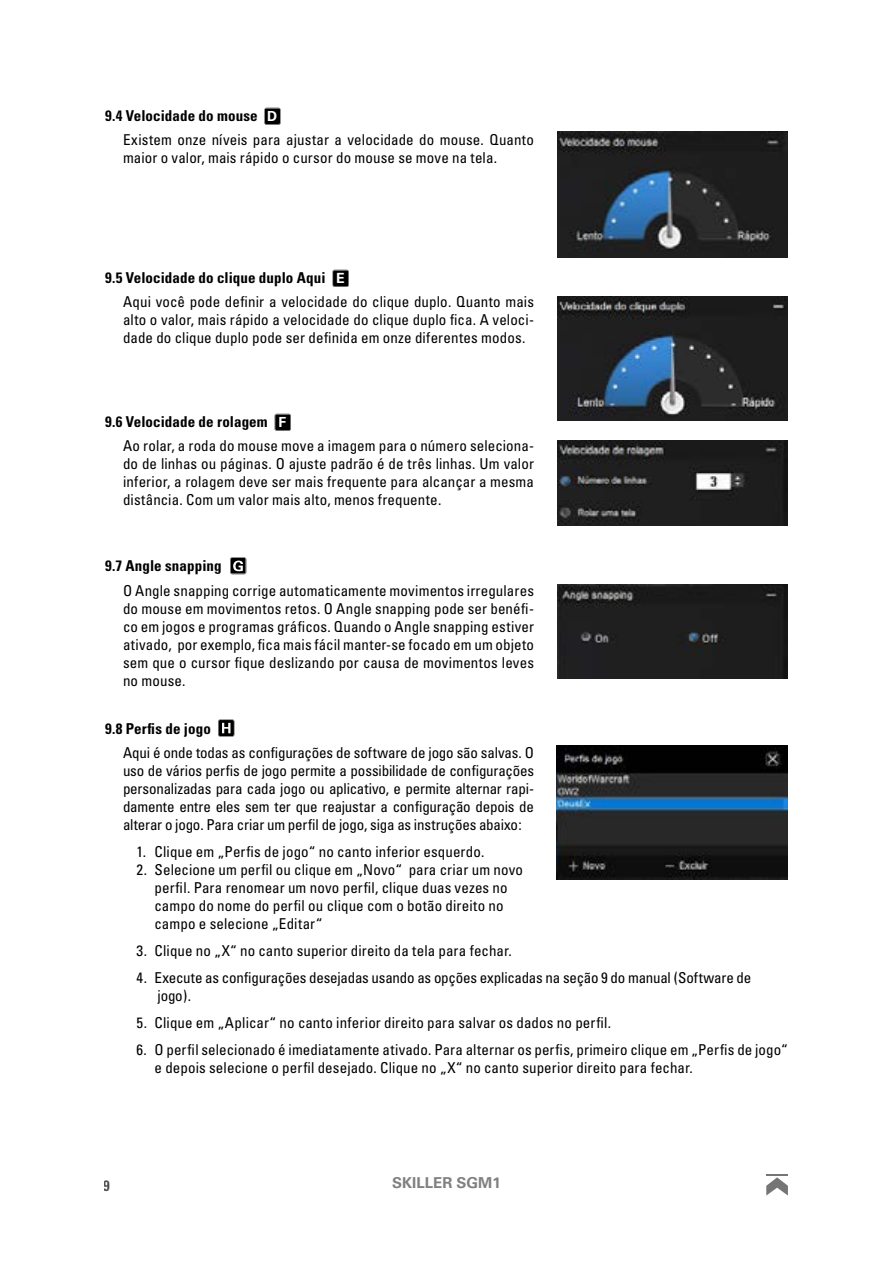
<style>
.page{position:relative;width:893px;height:1263px;background:#fff}
.page>*{position:absolute;margin:0;border:0;box-sizing:border-box;transform-origin:0 0}
.t1{font:condensed 15px/18px "Univers";letter-spacing:.005em;color:#000;text-align:justify}
.t2{font:700 condensed 15px "Univers";letter-spacing:.005em;color:#000}
.t3{font:condensed 15px/18px "Univers";letter-spacing:-.015em;color:#000}
.t4{font:700 15px "Univers";color:#808080}
.t5{font:700 13.95px "Univers";color:#fff}
</style>
<div class="page">
<img style="left:557px;top:297px;width:231px;height:124px">
<img style="left:557px;top:440px;width:231px;height:85px">
<img style="left:557px;top:584px;width:231px;height:94px">
<img style="left:556px;top:746px;width:232px;height:134px">
<img style="left:557px;top:132px;width:231px;height:125px">
<svg style="left:766px;top:1174px;width:22px;height:21px"></svg>
<svg style="left:264px;top:108px;width:17px;height:17px"></svg>
<svg style="left:332px;top:270px;width:17px;height:17px"></svg>
<svg style="left:275px;top:414px;width:16px;height:17px"></svg>
<svg style="left:218px;top:719px;width:16px;height:18px"></svg>
<svg style="left:230px;top:557px;width:16px;height:17px"></svg>
<p class="t2" style="left:105px;top:107px;width:154px">9.4 Velocidade do mouse</p>
<p class="t1" style="left:123px;top:131px;width:412px">Existem onze níveis para ajustar a velocidade do mouse. Quanto maior o valor, mais rápido o cursor do mouse se move na tela.</p>
<p class="t5" style="left:267px;top:108px;width:12px">D</p>
<p class="t2" style="left:105px;top:269px;width:222px">9.5 Velocidade do clique duplo Aqui</p>
<p class="t1" style="left:123px;top:293px;width:413px">Aqui você pode definir a velocidade do clique duplo. Quanto mais alto o valor, mais rápido a velocidade do clique duplo fica. A veloci&shy;dade do clique duplo pode ser definida em onze diferentes modos.</p>
<p class="t5" style="left:336px;top:270px;width:10px">E</p>
<p class="t2" style="left:105px;top:413px;width:164px">9.6 Velocidade de rolagem</p>
<p class="t1" style="left:123px;top:437px;width:412px">Ao rolar, a roda do mouse move a imagem para o número seleciona&shy;do de linhas ou páginas. O ajuste padrão é de três linhas. Um valor inferior, a rolagem deve ser mais frequente para alcançar a mesma distância. Com um valor mais alto, menos frequente.</p>
<p class="t5" style="left:279px;top:414px;width:9px">F</p>
<p class="t2" style="left:105px;top:557px;width:118px">9.7 Angle snapping</p>
<p class="t1" style="left:123px;top:581px;width:413px">O Angle snapping corrige automaticamente movimentos irregulares do mouse em movimentos retos. O Angle snapping pode ser benéfi&shy;co em jogos e programas gráficos. Quando o Angle snapping estiver ativado, por exemplo, fica mais fácil manter-se focado em um objeto sem que o cursor fique deslizando por causa de movimentos leves no mouse.</p>
<p class="t2" style="left:105px;top:719px;width:107px">9.8 Perfis de jogo</p>
<p class="t1" style="left:123px;top:743px;width:413px">Aqui é onde todas as configurações de software de jogo são salvas. O uso de vários perfis de jogo permite a possibilidade de configurações personalizadas para cada jogo ou aplicativo, e permite alternar rapi&shy;damente entre eles sem ter que reajustar a configuração depois de alterar o jogo. Para criar um perfil de jogo, siga as instruções abaixo:</p>
<p class="t1" style="left:137px;top:842px;width:349px">1. Clique em „Perfis de jogo“ no canto inferior esquerdo.</p>
<p class="t1" style="left:155px;top:860px;width:370px;text-align:left;text-indent:-18px">2. Selecione um perfil ou clique em „Novo“ para criar um novo perfil. Para renomear um novo perfil, clique duas vezes no campo do nome do perfil ou clique com o botão direito no campo e selecione „Editar“</p>
<p class="t1" style="left:137px;top:941px;width:377px">3. Clique no „X“ no canto superior direito da tela para fechar.</p>
<p class="t3" style="left:158px;top:968px;width:595px;text-indent:-21px">4. Execute as configurações desejadas usando as opções explicadas na seção 9 do manual (Software de jogo).</p>
<p class="t1" style="left:137px;top:1013px;width:476px">5. Clique em „Aplicar“ no canto inferior direito para salvar os dados no perfil.</p>
<p class="t1" style="left:155px;top:1040px;width:635px;text-indent:-18px">6. O perfil selecionado é imediatamente ativado. Para alternar os perfis, primeiro clique em „Perfis de jogo“ e depois selecione o perfil desejado. Clique no „X“ no canto superior direito para fechar.</p>
<p class="t2" style="left:104px;top:1177px;width:8px">9</p>
<p class="t4" style="left:392px;top:1174px;width:110px">SKILLER SGM1</p>
</div>
